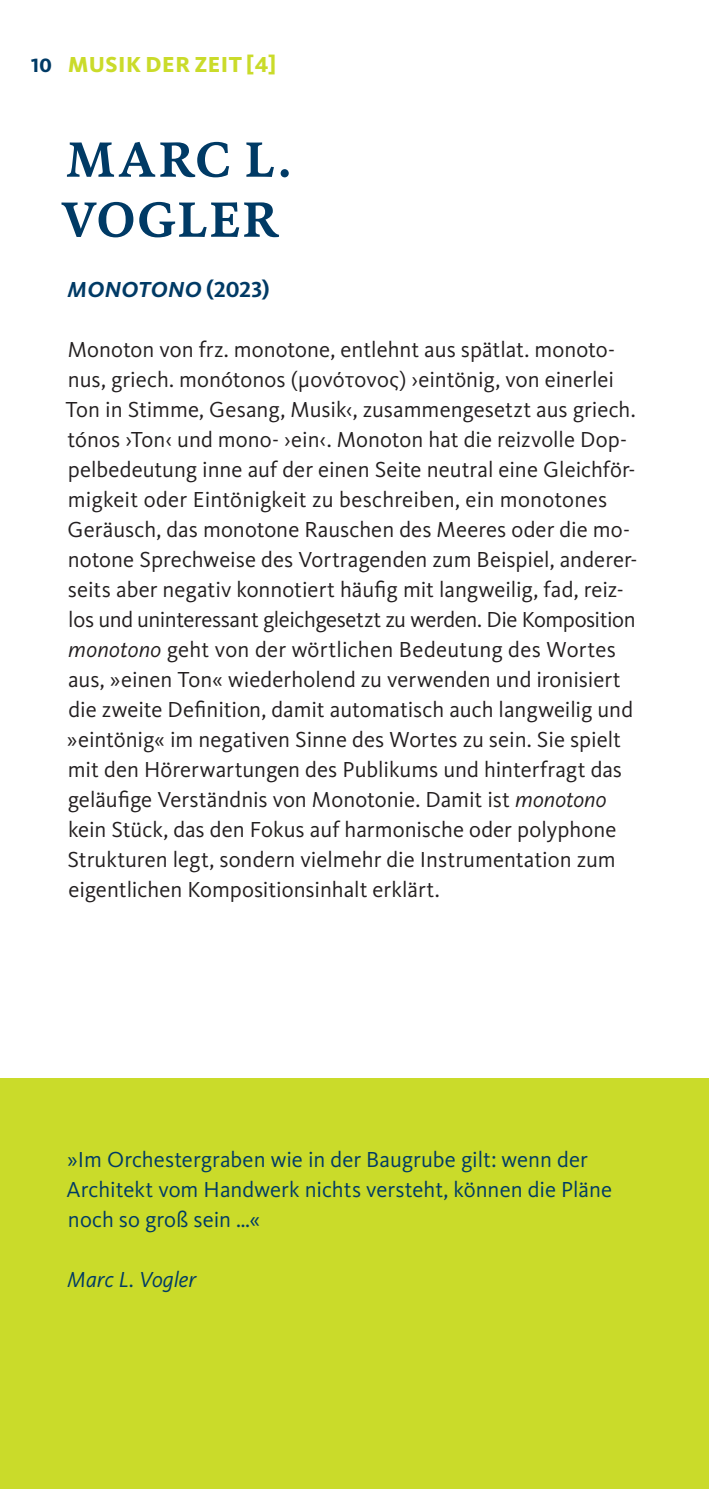
<style>
.page{position:relative;width:709px;height:1489px;background:#fff}
.page>*{position:absolute;margin:0;border:0;box-sizing:border-box;transform-origin:0 0}
.t1{font:700 50px/60px "WDR Serif";letter-spacing:.04em;color:#003a65}
.t2{font:22.5px/30px "WDR Sans";color:#231f20}
.t3{font:22.5px/30px "WDR Sans";color:#003a65}
.t4{font:800 22.5px "WDR Sans";letter-spacing:.02em;color:#cadb2a}
.t5{font:italic 700 22.5px "WDR Sans";letter-spacing:.015em;color:#003a65}
.t6{font:italic 22.5px "WDR Sans";color:#003a65}
.s1{font-size:20px;color:#003a65}
.s2{font-style:normal}
.s3{font-style:italic}
</style>
<div class="page">
<div style="left:0;top:1078px;width:709px;height:410px;background:#cadb2a"></div>
<p class="t4" style="left:31px;top:51px;width:246px"><span class="s1">10</span> MUSIK DER ZEIT [4]</p>
<h1 class="t1" style="left:61px;top:129px;width:231px">MARC L.<br>VOGLER</h1>
<p class="t5" style="left:68px;top:276px;width:204px">MONOTONO <span class="s2">(2023)</span></p>
<p class="t2" style="left:65px;top:334px;width:573px">Monoton von frz. monotone, entlehnt aus spätlat. monoto&shy;nus, griech. monótonos (μονότονος) ›eintönig, von einerlei Ton in Stimme, Gesang, Musik‹, zusammengesetzt aus griech. tónos ›Ton‹ und mono- ›ein‹. Monoton hat die reizvolle Dop&shy;pelbedeutung inne auf der einen Seite neutral eine Gleichför&shy;migkeit oder Eintönigkeit zu beschreiben, ein monotones Geräusch, das monotone Rauschen des Meeres oder die mo&shy;notone Sprechweise des Vortragenden zum Beispiel, anderer&shy;seits aber negativ konnotiert häufig mit langweilig, fad, reiz&shy;los und uninteressant gleichgesetzt zu werden. Die Komposition <span class="s3">monotono</span> geht von der wörtlichen Bedeutung des Wortes aus, »einen Ton« wiederholend zu verwenden und ironisiert die zweite Definition, damit automatisch auch langweilig und »eintönig« im negativen Sinne des Wortes zu sein. Sie spielt mit den Hörerwartungen des Publikums und hinterfragt das geläufige Verständnis von Monotonie. Damit ist <span class="s3">monotono </span>kein Stück, das den Fokus auf harmonische oder polyphone Strukturen legt, sondern vielmehr die Instrumentation zum eigentlichen Kompositionsinhalt erklärt.</p>
<p class="t3" style="left:67px;top:1144px;width:547px">»Im Orchestergraben wie in der Baugrube gilt: wenn der<br>Architekt vom Handwerk nichts versteht, können die Pläne noch so groß sein …«</p>
<p class="t6" style="left:67px;top:1266px;width:131px">Marc L. Vogler</p>
</div>
